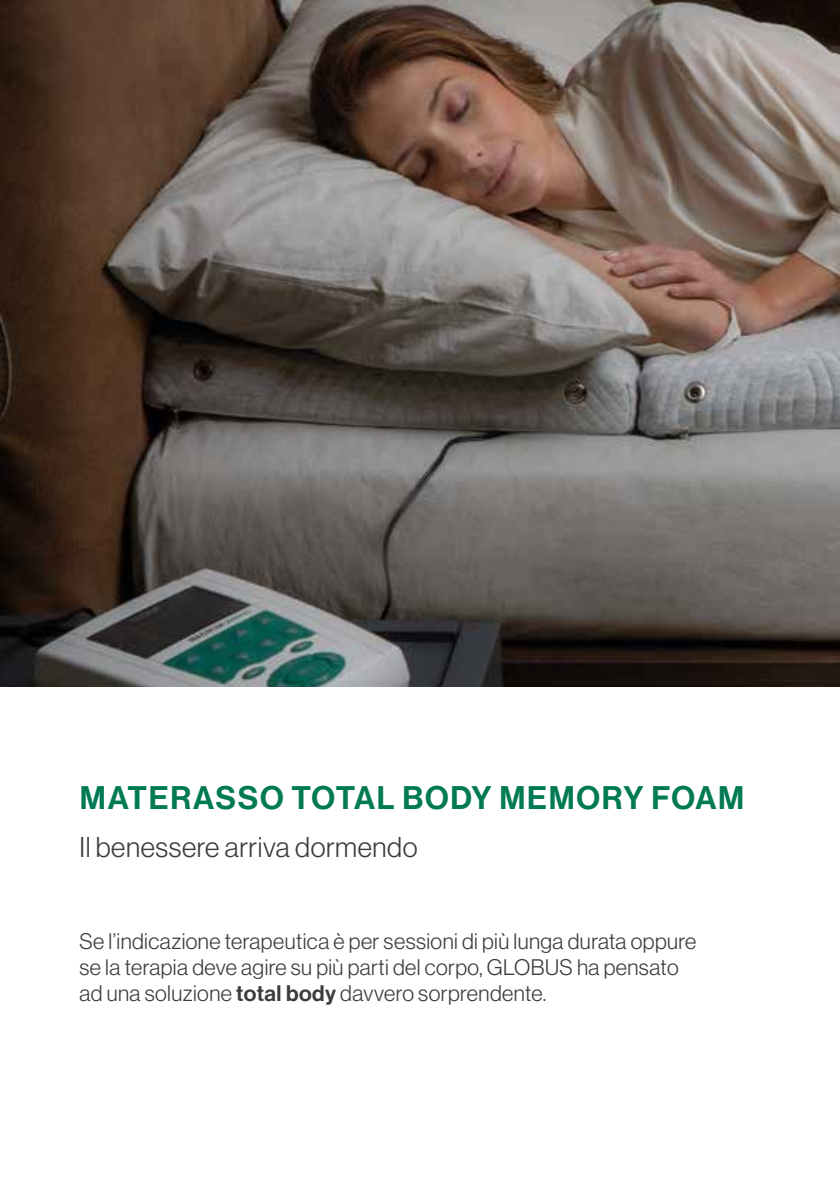
<style>
.page{position:relative;width:840px;height:1191px;background:#fff}
.page>*{position:absolute;margin:0;border:0;box-sizing:border-box;transform-origin:0 0}
.t1{font:32px "Neue Haas Display Mediu";letter-spacing:.05em;color:#007a54}
.t2{font:300 28px "Neue Haas Display";letter-spacing:.02em;color:#3c3c3b}
.t3{font:300 22px/26.4px "Neue Haas Display";letter-spacing:.02em;color:#3c3c3b}
.s1{font-family:"Neue Haas Display Mediu";font-weight:400}
</style>
<div class="page">
<img style="left:0;top:0;width:839px;height:686px">
<h1 class="t1" style="left:80px;top:779px;width:665px">MATERASSO TOTAL BODY MEMORY FOAM</h1>
<p class="t2" style="left:79px;top:831px;width:339px">Il benessere arriva dormendo</p>
<p class="t3" style="left:79px;top:927px;width:618px">Se l’indicazione terapeutica è per sessioni di più lunga durata oppure se la terapia deve agire su più parti del corpo, GLOBUS ha pensato ad una soluzione <span class="s1">total body</span> davvero sorprendente.</p>
</div>
